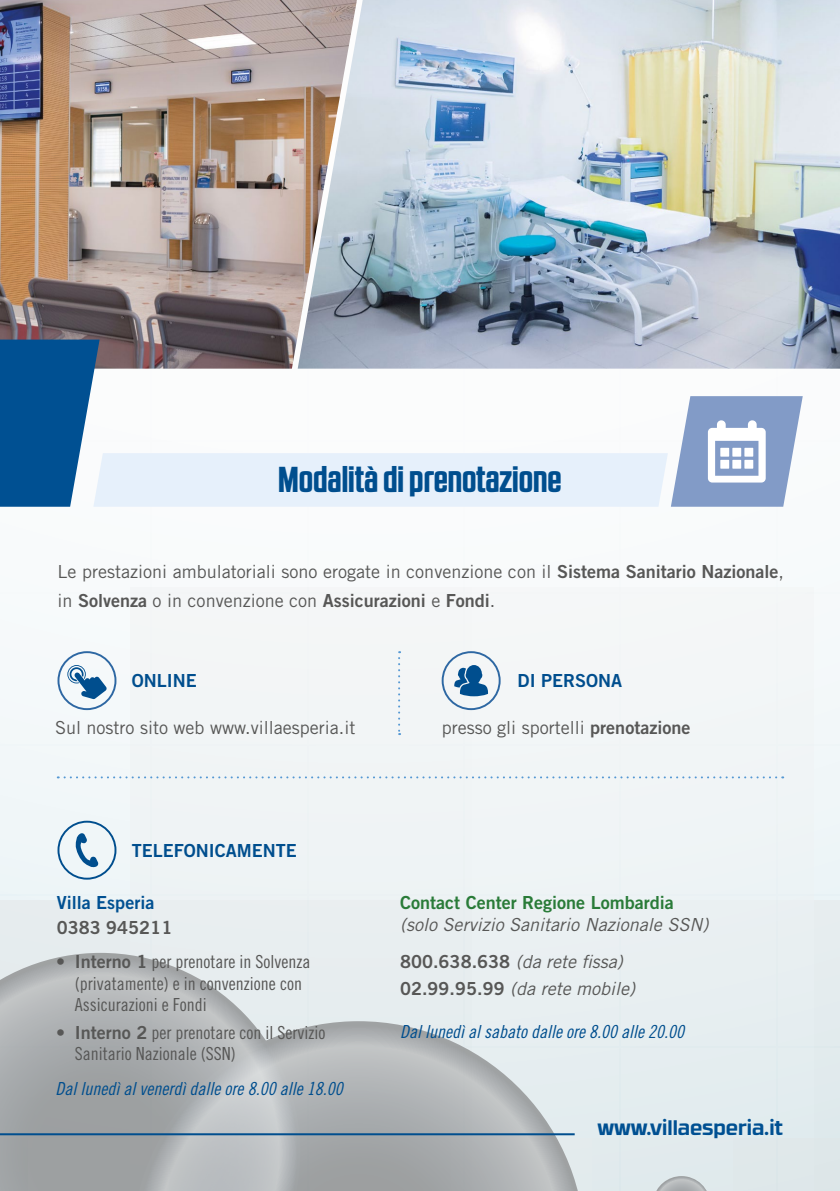
<style>
.page{position:relative;width:840px;height:1191px;background:#fff}
.page>*{position:absolute;margin:0;border:0;box-sizing:border-box;transform-origin:0 0}
.t1{font:700 36px "RB No 2.1 a";color:#004e8e}
.t2{font:700 20px "RB No 3.1";color:#005092}
.t3{font:18px "Trade Gothic LT Std";color:#575756}
.t4{font:18px/21.6px "Trade Gothic LT Std Cn 18";color:#575756}
.t5{font:italic 18px/27.2px "Trade Gothic LT Std";color:#575756}
.t6{font:18px "Trade Gothic LT Std Cn 18 Obl";color:#004e8e}
.t7{font:18px "Trade Gothic LT Std Bd 2";color:#575756}
.t8{font:18px "Trade Gothic LT Std Bd 2";color:#004e8e}
.t9{font:18px "Trade Gothic LT Std Bd 2";color:#297b38}
.t10{font:18px "Trade Gothic LT Std Bd 2";color:#005092}
.s1{font-family:"Trade Gothic LT Std Bd 2"}
.s2{font-family:"Trade Gothic LT Std"}
.s3{font-family:"Trade Gothic LT Std Bd 2";font-style:normal}
</style>
<div class="page">
<div style="left:0;top:0;width:839px;height:1191px;background:#f8fafb"></div>
<hr style="left:0;top:441px;width:839px;height:1px;background:#2a2a2a">
<hr style="left:0;top:592px;width:839px;height:2px;background:#2a2a2a">
<hr style="left:0;top:743px;width:839px;height:2px;background:#2a2a2a">
<hr style="left:0;top:894px;width:839px;height:2px;background:#2a2a2a">
<hr style="left:775px;top:0;width:2px;height:1191px;background:#2a2a2a">
<hr style="left:619px;top:0;width:2px;height:1191px;background:#2a2a2a">
<hr style="left:463px;top:0;width:1px;height:1191px;background:#2a2a2a">
<hr style="left:307px;top:0;width:1px;height:1191px;background:#2a2a2a">
<hr style="left:150px;top:0;width:2px;height:1191px;background:#2a2a2a">
<div style="left:0;top:900px;width:130px;height:291px;background:#e6ecee"></div>
<div style="left:130px;top:587px;width:342px;height:313px;background:#f1f5f6"></div>
<div style="left:130px;top:900px;width:342px;height:291px;background:#e8eef0"></div>
<div style="left:472px;top:587px;width:341px;height:313px;background:#f1f5f6"></div>
<div style="left:472px;top:900px;width:341px;height:291px;background:#e7eef1"></div>
<div style="left:813px;top:900px;width:26px;height:291px;background:#e3ebee"></div>
<div style="left:451px;top:1139px;width:140px;height:52px;background:#e3ebed"></div>
<div style="left:732px;top:1139px;width:107px;height:52px;background:#dfe8ea"></div>
<svg style="left:300px;top:1021px;width:278px;height:170px"></svg>
<svg style="left:0;top:953px;width:300px;height:238px"></svg>
<svg style="left:656px;top:1176px;width:51px;height:15px"></svg>
<img style="left:0;top:0;width:297px;height:339px">
<hr style="left:0;top:1133px;width:574px;height:2px;background:#004e8e">
<svg style="left:0;top:339px;width:802px;height:168px"></svg>
<div style="left:720px;top:448px;width:8px;height:8px;background:#fff"></div>
<div style="left:732px;top:448px;width:8px;height:8px;background:#fff"></div>
<div style="left:744px;top:448px;width:8px;height:8px;background:#fff"></div>
<div style="left:720px;top:460px;width:8px;height:9px;background:#fff"></div>
<div style="left:732px;top:460px;width:8px;height:9px;background:#fff"></div>
<div style="left:744px;top:460px;width:8px;height:9px;background:#fff"></div>
<svg style="left:398px;top:651px;width:2px;height:84px"></svg>
<svg style="left:58px;top:776px;width:713px;height:2px"></svg>
<div style="left:57px;top:651px;width:59px;height:59px;border:2px solid #2e68a3;border-radius:50%"></div>
<svg style="left:67px;top:665px;width:40px;height:34px"></svg>
<div style="left:441px;top:651px;width:59px;height:59px;border:2px solid #2e68a3;border-radius:50%"></div>
<svg style="left:454px;top:665px;width:33px;height:31px"></svg>
<div style="left:57px;top:820px;width:59px;height:59px;border:2px solid #004e8e;border-radius:50%"></div>
<svg style="left:76px;top:833px;width:23px;height:35px"></svg>
<img style="left:297px;top:0;width:542px;height:369px">
<h1 class="t1" style="left:278px;top:459px;width:285px">Modalità di prenotazione</h1>
<p class="t3" style="left:57px;top:561px;width:727px">Le prestazioni ambulatoriali sono erogate in convenzione con il <span class="s1">Sistema Sanitario Nazionale</span>,</p>
<p class="t7" style="left:57px;top:589px;width:439px"><span class="s2">in</span> Solvenza <span class="s2">o in convenzione con</span> Assicurazioni <span class="s2">e</span> Fondi<span class="s2">.</span></p>
<p class="t8" style="left:132px;top:669px;width:66px">ONLINE</p>
<p class="t3" style="left:55px;top:717px;width:301px">Sul nostro sito web www.villaesperia.it</p>
<p class="t8" style="left:132px;top:839px;width:167px">TELEFONICAMENTE</p>
<p class="t10" style="left:57px;top:891px;width:99px">Villa Esperia</p>
<p class="t7" style="left:57px;top:916px;width:117px">0383 945211</p>
<p class="t4" style="left:75px;top:950px;width:237px;text-indent:-19px"><span class="s2">•</span> <span class="s1">Interno 1</span> per prenotare in Solvenza (privatamente) e in convenzione con<br>Assicurazioni e Fondi</p>
<p class="t4" style="left:75px;top:1021px;width:252px;text-indent:-19px"><span class="s2">•</span> <span class="s1">Interno 2</span> per prenotare con il Servizio<br>Sanitario Nazionale (SSN)</p>
<p class="t6" style="left:56px;top:1077px;width:288px">Dal lunedì al venerdì dalle ore 8.00 alle 18.00</p>
<p class="t8" style="left:517px;top:669px;width:106px">DI PERSONA</p>
<p class="t3" style="left:441px;top:717px;width:250px">presso gli sportelli <span class="s1">prenotazione</span></p>
<p class="t9" style="left:400px;top:891px;width:275px">Contact Center Regione Lombardia</p>
<p class="t5" style="left:400px;top:911px;width:309px">(solo Servizio Sanitario Nazionale SSN)</p>
<p class="t5" style="left:400px;top:948px;width:236px"><span class="s3">800.638.638</span> (da rete fissa)<br><span class="s3">02.99.95.99</span> (da rete mobile)</p>
<p class="t6" style="left:400px;top:1021px;width:285px">Dal lunedì al sabato dalle ore 8.00 alle 20.00</p>
<p class="t2" style="left:597px;top:1112px;width:187px">www.villaesperia.it</p>
</div>
